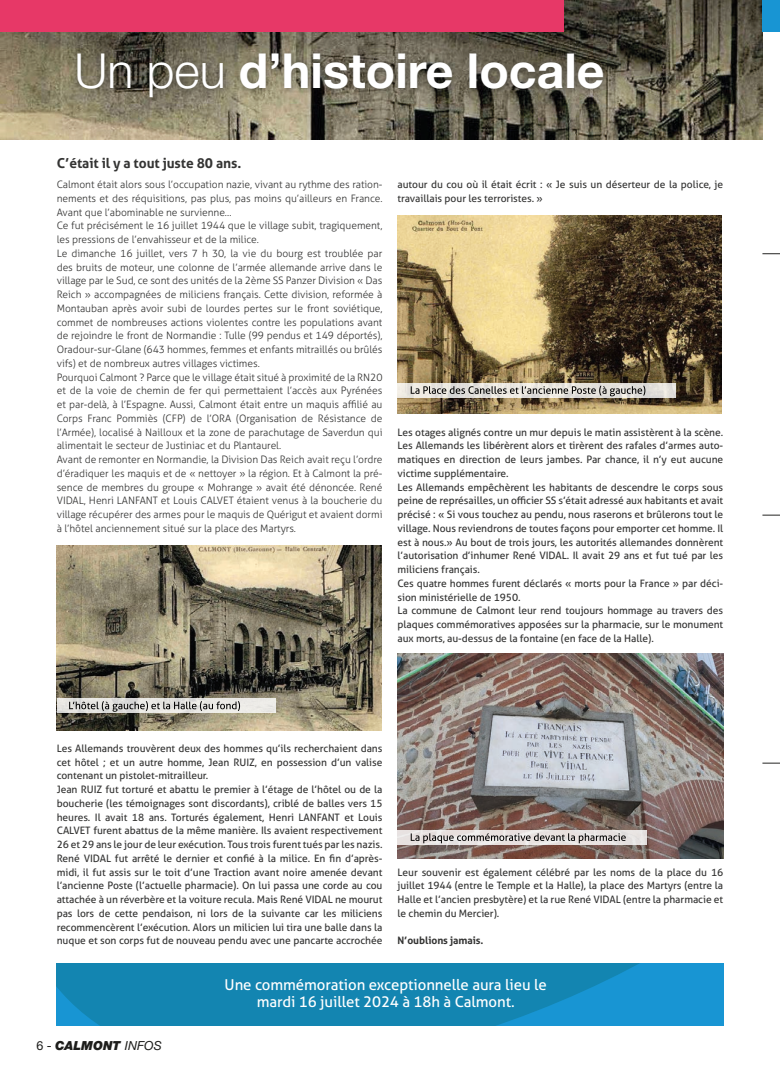
<style>
.page{position:relative;width:780px;height:1088px;background:#fff}
.page>*{position:absolute;margin:0;border:0;box-sizing:border-box;transform-origin:0 0}
.t1{font:700 48.25px "Helvetica Neue LT Std";color:#fff}
.t2{font:15px/17.5px "Aller";letter-spacing:-.005em;color:#fff;text-align:center}
.t3{font:700 13.75px "Aller";letter-spacing:-.005em;color:#343433}
.t4{font:italic 900 12.5px "Helvetica Neue LT Std";color:#1d1d1b}
.t5{font:10.25px/13.8px "Aller";letter-spacing:-.005em;color:#343433}
.t6{font:300 10.25px/13.8px "Aller";letter-spacing:-.005em;color:#343433}
.t7{font:700 10.25px "Aller";letter-spacing:-.005em;color:#343433}
.s1{font-weight:300}
.s2{font-weight:400;font-style:normal}
.s3{font-weight:400}
</style>
<div class="page">
<svg style="left:57px;top:963px;width:666px;height:62px;fill:#1385b1"></svg>
<img style="left:0;top:0;width:762px;height:139px">
<div style="left:72px;top:48px;width:538px;height:57px;background:#1d1d1b;opacity:.5"></div>
<div style="left:0;top:0;width:563px;height:32px;background:#e73867"></div>
<div style="left:762px;top:0;width:18px;height:32px;background:#1895d3"></div>
<svg style="left:762px;top:253px;width:18px;height:1px"></svg>
<svg style="left:762px;top:514px;width:18px;height:2px"></svg>
<svg style="left:762px;top:762px;width:18px;height:2px"></svg>
<img style="left:57px;top:545px;width:325px;height:185px">
<svg style="left:57px;top:698px;width:219px;height:15px"></svg>
<svg style="left:69px;top:701px;width:171px;height:11px"></svg>
<img style="left:397px;top:216px;width:324px;height:198px">
<svg style="left:397px;top:383px;width:278px;height:14px;fill:#e5e2dc"></svg>
<svg style="left:410px;top:386px;width:235px;height:10px"></svg>
<img style="left:397px;top:654px;width:326px;height:205px">
<div style="left:397px;top:830px;width:249px;height:15px;background:#e8e2e0"></div>
<svg style="left:410px;top:833px;width:215px;height:10px"></svg>
<h1 class="t1" style="left:74px;top:40px;width:531px"><span class="s1">Un peu</span> d’histoire locale</h1>
<h3 class="t3" style="left:57px;top:155px;width:186px">C’était il y a tout juste 80 ans.</h3>
<p class="t6" style="left:57px;top:178px;width:327px">Calmont était alors sous l’occupation nazie, vivant au rythme des ration&shy;nements et des réquisitions, pas plus, pas moins qu’ailleurs en France.<br>Avant que l’abominable ne survienne…<br>Ce fut précisément le 16 juillet 1944 que le village subit, tragiquement, les pressions de l’envahisseur et de la milice.<br>Le dimanche 16 juillet, vers 7 h 30, la vie du bourg est troublée par des bruits de moteur, une colonne de l’armée allemande arrive dans le village par le Sud, ce sont des unités de la 2ème SS Panzer Division « Das Reich » accompagnées de miliciens français. Cette division, reformée à Montauban après avoir subi de lourdes pertes sur le front soviétique, commet de nombreuses actions violentes contre les populations avant de rejoindre le front de Normandie : Tulle (99 pendus et 149 déportés), Oradour-sur-Glane (643 hommes, femmes et enfants mitraillés ou brûlés vifs) et de nombreux autres villages victimes.<br>Pourquoi Calmont ? Parce que le village était situé à proximité de la RN20 et de la voie de chemin de fer qui permettaient l’accès aux Pyrénées et par-delà, à l’Espagne. Aussi, Calmont était entre un maquis affilié au Corps Franc Pommiès (CFP) de l’ORA (Organisation de Résistance de l’Armée), localisé à Nailloux et la zone de parachutage de Saverdun qui alimentait le secteur de Justiniac et du Plantaurel.<br>Avant de remonter en Normandie, la Division Das Reich avait reçu l’ordre d’éradiquer les maquis et de « nettoyer » la région. Et à Calmont la pré&shy;sence de membres du groupe « Mohrange » avait été dénoncée. René VIDAL, Henri LANFANT et Louis CALVET étaient venus à la boucherie du village récupérer des armes pour le maquis de Quérigut et avaient dormi à l’hôtel anciennement situé sur la place des Martyrs.</p>
<p class="t5" style="left:397px;top:177px;width:327px">autour du cou où il était écrit : « Je suis un déserteur de la police, je travaillais pour les terroristes. »</p>
<p class="t5" style="left:397px;top:425px;width:327px">Les otages alignés contre un mur depuis le matin assistèrent à la scène.<br>Les Allemands les libérèrent alors et tirèrent des rafales d’armes auto&shy;matiques en direction de leurs jambes. Par chance, il n’y eut aucune victime supplémentaire.<br>Les Allemands empêchèrent les habitants de descendre le corps sous peine de représailles, un officier SS s’était adressé aux habitants et avait précisé : « Si vous touchez au pendu, nous raserons et brûlerons tout le village. Nous reviendrons de toutes façons pour emporter cet homme. Il est à nous.» Au bout de trois jours, les autorités allemandes donnèrent l’autorisation d’inhumer René VIDAL. Il avait 29 ans et fut tué par les miliciens français.<br>Ces quatre hommes furent déclarés « morts pour la France » par déci&shy;sion ministérielle de 1950.<br>La commune de Calmont leur rend toujours hommage au travers des plaques commémoratives apposées sur la pharmacie, sur le monument aux morts, au-dessus de la fontaine (en face de la Halle).</p>
<p class="t5" style="left:57px;top:741px;width:327px">Les Allemands trouvèrent deux des hommes qu’ils recherchaient dans cet hôtel ; et un autre homme, Jean RUIZ, en possession d’un valise contenant un pistolet-mitrailleur.<br>Jean RUIZ fut torturé et abattu le premier à l’étage de l’hôtel ou de la boucherie (les témoignages sont discordants), criblé de balles vers 15 heures. Il avait 18 ans. Torturés également, Henri LANFANT et Louis CALVET furent abattus de la même manière. Ils avaient respectivement 26 et 29 ans le jour de leur exécution. Tous trois furent tués par les nazis.<br>René VIDAL fut arrêté le dernier et confié à la milice. En fin d’après&shy;midi, il fut assis sur le toit d’une Traction avant noire amenée devant l’ancienne Poste (l’actuelle pharmacie). On lui passa une corde au cou attachée à un réverbère et la voiture recula. Mais René VIDAL ne mourut pas lors de cette pendaison, ni lors de la suivante car les miliciens recommencèrent l’exécution. Alors un milicien lui tira une balle dans la nuque et son corps fut de nouveau pendu avec une pancarte accrochée</p>
<p class="t5" style="left:397px;top:865px;width:327px;text-align:justify">Leur souvenir est également célébré par les noms de la place du 16 juillet 1944 (entre le Temple et la Halle), la place des Martyrs (entre la Halle et l’ancien presbytère) et la rue René VIDAL (entre la pharmacie et le chemin du Mercier).</p>
<p class="t7" style="left:397px;top:934px;width:88px">N’oublions jamais.</p>
<p class="t4" style="left:36px;top:1038px;width:127px"><span class="s2">6 -</span> CALMONT <span class="s3">INFOS</span></p>
<h2 class="t2" style="left:224px;top:976px;width:323px">Une commémoration exceptionnelle aura lieu le mardi 16 juillet 2024 à 18h à Calmont.</h2>
</div>
